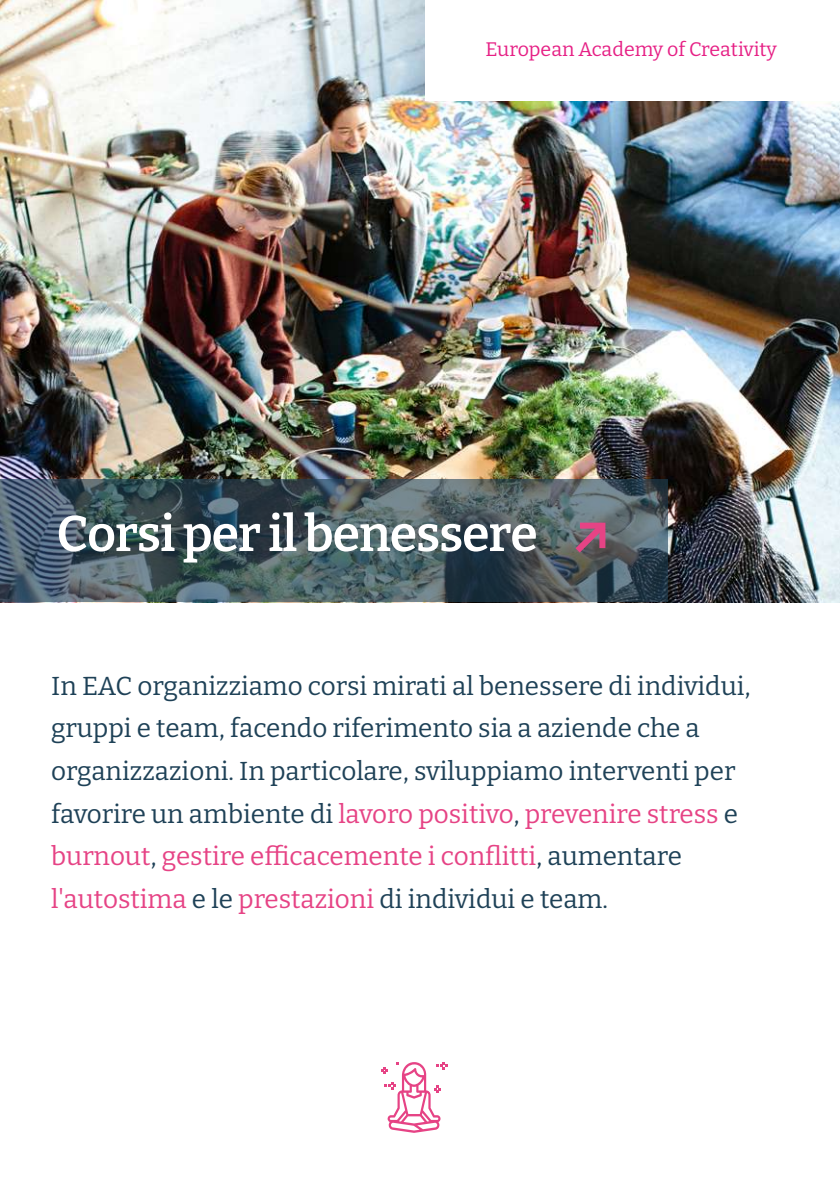
<style>
.page{position:relative;width:840px;height:1191px;background:#fff}
.page>*{position:absolute;margin:0;border:0;box-sizing:border-box;transform-origin:0 0}
.t1{font:600 50px "Bitter";letter-spacing:-.025em;color:#fff}
.t2{font:26px/42.6px "Bitter";color:#1e4157}
.t3{font:19.6px "Bitter";color:#e62085}
.s1{color:#e64385}
</style>
<div class="page">
<img style="left:0;top:0;width:839px;height:602px">
<div style="left:425px;top:0;width:414px;height:101px;background:#fff"></div>
<svg style="left:381px;top:1062px;width:66px;height:70px"></svg>
<svg style="left:0;top:480px;width:667px;height:122px;background:#465960"></svg>
<svg style="left:569px;top:519px;width:39px;height:40px;background:#875c70"></svg>
<p class="t3" style="left:485px;top:36px;width:293px">European Academy of Creativity</p>
<h1 class="t1" style="left:56px;top:502px;width:482px">Corsi per il benessere</h1>
<p class="t2" style="left:51px;top:663px;width:700px">In EAC organizziamo corsi mirati al benessere di individui, gruppi e team, facendo riferimento sia a aziende che a organizzazioni. In particolare, sviluppiamo interventi per favorire un ambiente di <span class="s1">lavoro positivo</span>, <span class="s1">prevenire stress</span> e <span class="s1">burnout</span>, <span class="s1">gestire efficacemente i conflitti</span>, aumentare <span class="s1">l'autostima</span> e le <span class="s1">prestazioni</span> di individui e team.</p>
</div>
